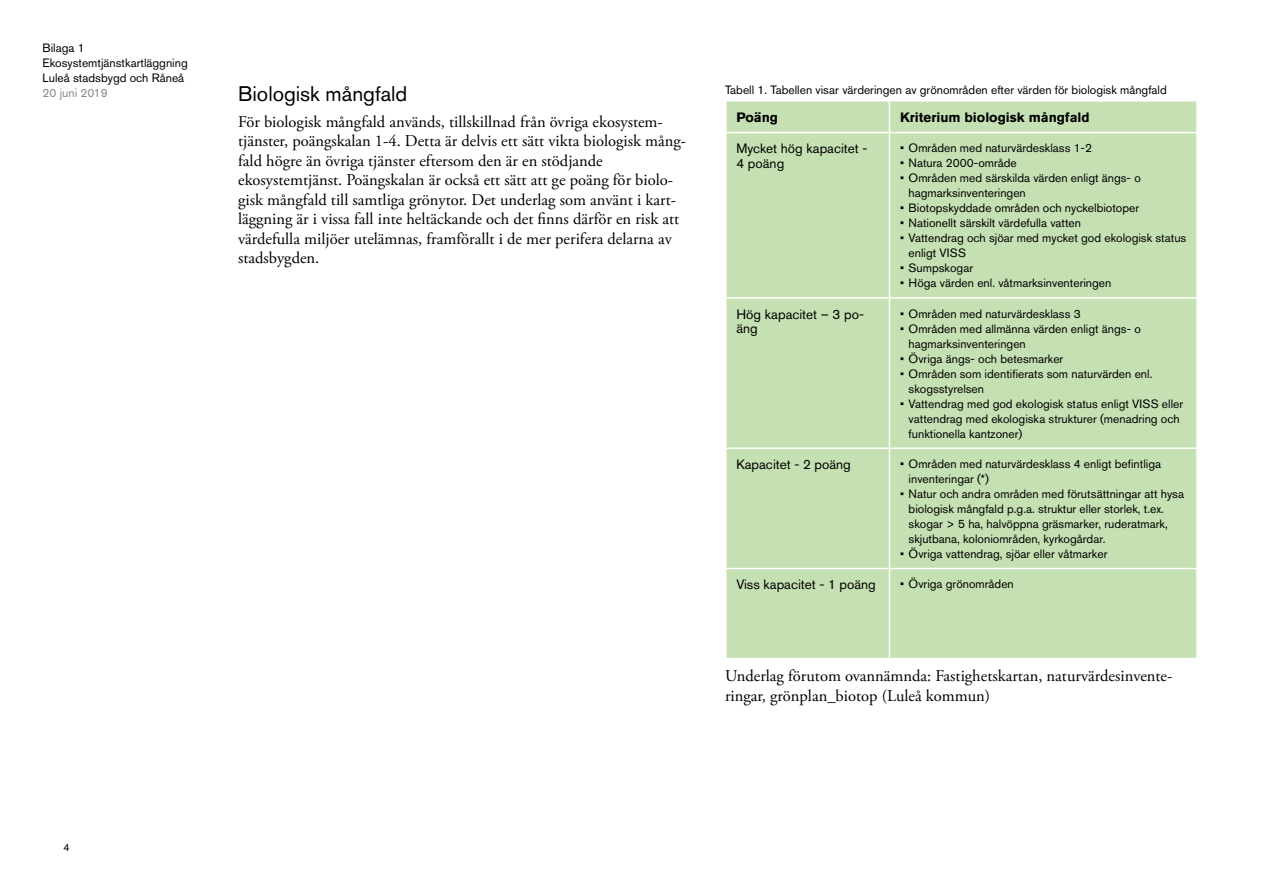
<style>
.page{position:relative;width:1263px;height:893px;background:#fff}
.page>*{position:absolute;margin:0;border:0;box-sizing:border-box;transform-origin:0 0}
.t1{font:21px "Akzidenz Grotesk Std";color:#000}
.t2{font:16.5px/19.5px "Adobe Garamond Pro";color:#000}
.t3{font:13.5px/14.2px "Akzidenz Grotesk Std";color:#000}
.t4{font:700 13.5px "Akzidenz Grotesk Std";color:#000}
.t5{font:12px/15px "Akzidenz Grotesk Std";color:#000}
.t6{font:12px "Akzidenz Grotesk Std";color:#878787}
.t7{font:10.5px "Akzidenz Grotesk Std";color:#000}
</style>
<div class="page">
<div style="left:726px;top:102px;width:470px;height:556px;background:#c5e0b3"></div>
<hr style="left:725px;top:132px;width:164px;height:1px;background:#fff">
<hr style="left:889px;top:132px;width:309px;height:1px;background:#fff">
<hr style="left:725px;top:297px;width:164px;height:2px;background:#fff">
<hr style="left:889px;top:297px;width:309px;height:2px;background:#fff">
<hr style="left:725px;top:447px;width:164px;height:2px;background:#fff">
<hr style="left:889px;top:447px;width:309px;height:2px;background:#fff">
<hr style="left:725px;top:568px;width:164px;height:1px;background:#fff">
<hr style="left:889px;top:568px;width:309px;height:1px;background:#fff">
<hr style="left:889px;top:102px;width:1px;height:30px;background:#fff">
<hr style="left:889px;top:133px;width:1px;height:164px;background:#fff">
<hr style="left:889px;top:299px;width:1px;height:148px;background:#fff">
<hr style="left:889px;top:449px;width:1px;height:119px;background:#fff">
<hr style="left:889px;top:569px;width:1px;height:89px;background:#fff">
<p class="t5" style="left:43px;top:40px;width:147px">Bilaga 1<br>Ekosystemtjänstkartläggning<br>Luleå stadsbygd och Råneå</p>
<p class="t6" style="left:43px;top:85px;width:67px">20 juni 2019</p>
<h1 class="t1" style="left:238px;top:81px;width:171px">Biologisk mångfald</h1>
<p class="t2" style="left:238px;top:112px;width:449px">För biologisk mångfald används, tillskillnad från övriga ekosystem&shy;tjänster, poängskalan 1-4. Detta är delvis ett sätt vikta biologisk mång&shy;fald högre än övriga tjänster eftersom den är en stödjande ekosystemtjänst. Poängskalan är också ett sätt att ge poäng för biolo&shy;gisk mångfald till samtliga grönytor. Det underlag som använt i kart&shy;läggning är i vissa fall inte heltäckande och det finns därför en risk att värdefulla miljöer utelämnas, framförallt i de mer perifera delarna av stadsbygden.</p>
<p class="t5" style="left:725px;top:82px;width:443px">Tabell 1. Tabellen visar värderingen av grönområden efter värden för biologisk mångfald</p>
<p class="t4" style="left:736px;top:109px;width:43px">Poäng</p>
<p class="t4" style="left:900px;top:109px;width:191px">Kriterium biologisk mångfald</p>
<p class="t3" style="left:736px;top:141px;width:133px">Mycket hög kapacitet -<br>4 poäng</p>
<p class="t5" style="left:900px;top:140px;width:193px">• Områden med naturvärdesklass 1-2</p>
<p class="t5" style="left:900px;top:155px;width:118px">• Natura 2000-område</p>
<p class="t5" style="left:909px;top:170px;width:234px;text-indent:-9px">• Områden med särskilda värden enligt ängs- o hagmarksinventeringen</p>
<p class="t5" style="left:900px;top:200px;width:241px">• Biotopskyddade områden och nyckelbiotoper</p>
<p class="t5" style="left:900px;top:215px;width:183px">• Nationellt särskilt värdefulla vatten</p>
<p class="t5" style="left:909px;top:230px;width:279px;text-indent:-9px">• Vattendrag och sjöar med mycket god ekologisk status enligt VISS</p>
<p class="t5" style="left:900px;top:260px;width:75px">• Sumpskogar</p>
<p class="t5" style="left:900px;top:275px;width:213px">• Höga värden enl. våtmarksinventeringen</p>
<p class="t3" style="left:736px;top:307px;width:129px">Hög kapacitet – 3 po&shy;äng</p>
<p class="t5" style="left:900px;top:306px;width:182px">• Områden med naturvärdesklass 3</p>
<p class="t5" style="left:909px;top:321px;width:234px;text-indent:-9px">• Områden med allmänna värden enligt ängs- o hagmarksinventeringen</p>
<p class="t5" style="left:900px;top:351px;width:165px">• Övriga ängs- och betesmarker</p>
<p class="t5" style="left:909px;top:366px;width:245px;text-indent:-9px">• Områden som identifierats som naturvärden enl. skogsstyrelsen</p>
<p class="t5" style="left:909px;top:396px;width:276px;text-indent:-9px">• Vattendrag med god ekologisk status enligt VISS eller vattendrag med ekologiska strukturer (menadring och funktionella kantzoner)</p>
<p class="t3" style="left:736px;top:457px;width:116px">Kapacitet - 2 poäng</p>
<p class="t5" style="left:909px;top:456px;width:254px;text-indent:-9px">• Områden med naturvärdesklass 4 enligt befintliga inventeringar (*)</p>
<p class="t5" style="left:909px;top:486px;width:277px;text-indent:-9px">• Natur och andra områden med förutsättningar att hysa biologisk mångfald p.g.a. struktur eller storlek, t.ex. skogar &gt; 5 ha, halvöppna gräsmarker, ruderatmark, skjutbana, koloniområden, kyrkogårdar.</p>
<p class="t5" style="left:900px;top:546px;width:209px">• Övriga vattendrag, sjöar eller våtmarker</p>
<p class="t3" style="left:736px;top:577px;width:141px">Viss kapacitet - 1 poäng</p>
<p class="t5" style="left:900px;top:576px;width:115px">• Övriga grönområden</p>
<h2 class="t2" style="left:725px;top:667px;width:449px">Underlag förutom ovannämnda: Fastighetskartan, naturvärdesinvente&shy;ringar, grönplan_biotop (Luleå kommun)</h2>
<p class="t7" style="left:63px;top:841px;width:8px">4</p>
</div>
